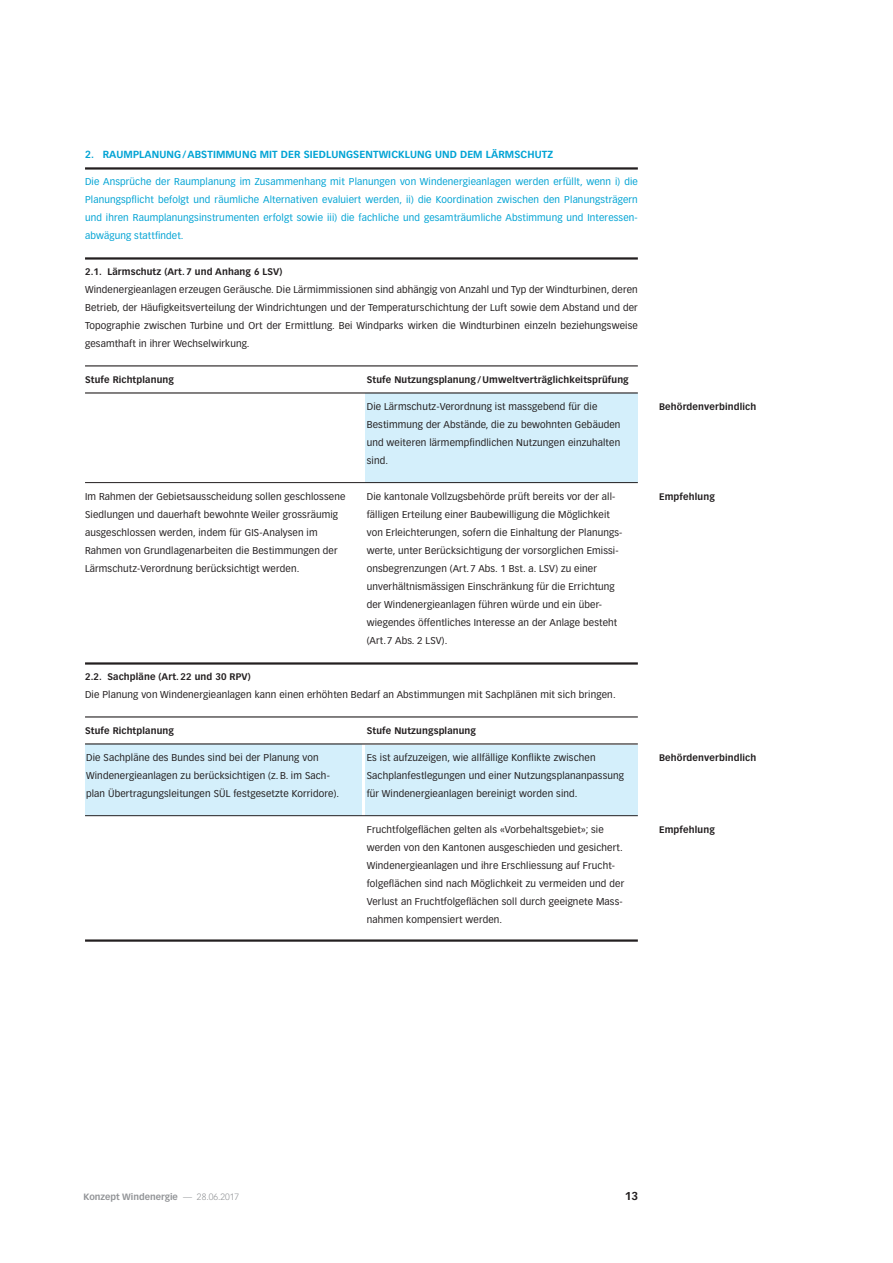
<style>
.page{position:relative;width:893px;height:1263px;background:#fff}
.page>*{position:absolute;margin:0;border:0;box-sizing:border-box;transform-origin:0 0}
.t1{font:700 11.25px "Vectora LH";color:#231f20}
.t2{font:700 10.2px "Vectora LH";letter-spacing:.01em;color:#00a3d4}
.t3{font:9.75px/18px "Vectora LH";letter-spacing:.015em;color:#231f20}
.t4{font:9.75px/18px "Vectora LH";letter-spacing:.015em;color:#00a3d4;text-align:justify}
.t5{font:700 9.3px "Vectora LH";letter-spacing:.015em;color:#231f20}
.t6{font:700 9px "Vectora LH";color:#939598}
.s1{font-weight:300}
</style>
<div class="page">
<hr style="left:85px;top:257px;width:553px;height:3px;background:#231f20">
<hr style="left:85px;top:365px;width:553px;height:1px;background:#231f20">
<hr style="left:85px;top:716px;width:553px;height:1px;background:#231f20">
<hr style="left:85px;top:939px;width:553px;height:3px;background:#231f20">
<hr style="left:85px;top:167px;width:553px;height:3px;background:#231f20">
<div style="left:366px;top:393px;width:272px;height:90px;background:#d4effb"></div>
<div style="left:85px;top:744px;width:276px;height:72px;background:#d4effb"></div>
<div style="left:366px;top:745px;width:272px;height:71px;background:#d4effb"></div>
<hr style="left:85px;top:662px;width:553px;height:3px;background:#231f20">
<hr style="left:85px;top:482px;width:553px;height:1px;background:#231f20">
<hr style="left:85px;top:815px;width:553px;height:1px;background:#231f20">
<hr style="left:85px;top:392px;width:553px;height:1px;background:#231f20">
<hr style="left:85px;top:743px;width:553px;height:1px;background:#231f20">
<p class="t2" style="left:85px;top:149px;width:55px">2. Raumplanung</p>
<p class="t2" style="left:182px;top:149px;width:19px">/Absti</p>
<p class="t2" style="left:216px;top:149px;width:27px">mmung</p>
<p class="t2" style="left:260px;top:149px;width:29px">mit der</p>
<p class="t2" style="left:304px;top:149px;width:14px">Siedlungsentwicklung</p>
<p class="t2" style="left:435px;top:149px;width:8px">und</p>
<p class="t2" style="left:460px;top:149px;width:62px">dem Lärmschutz</p>
<p class="t4" style="left:85px;top:173px;width:554px">Die Ansprüche der Raumplanung im Zusammenhang mit Planungen von Windenergieanlagen werden erfüllt, wenn i) die Planungspflicht befolgt und räumliche Alternativen evaluiert werden, ii) die Koordination zwischen den Planungsträgern und ihren Raumplanungsinstrumenten erfolgt sowie iii) die fachliche und gesamträumliche Abstimmung und Interessen&shy;abwägung stattfindet.</p>
<p class="t5" style="left:85px;top:266px;width:199px">2.1. Lärmschutz (Art. 7 und Anhang 6 LSV)</p>
<p class="t3" style="left:85px;top:281px;width:554px;text-align:justify">Windenergieanlagen erzeugen Geräusche. Die Lärmimmissionen sind abhängig von Anzahl und Typ der Windturbinen, deren Betrieb, der Häufigkeitsverteilung der Windrichtungen und der Temperaturschichtung der Luft sowie dem Abstand und der Topographie zwischen Turbine und Ort der Ermittlung. Bei Windparks wirken die Windturbinen einzeln beziehungsweise gesamthaft in ihrer Wechselwirkung.</p>
<p class="t5" style="left:85px;top:374px;width:90px">Stufe Richtplanung</p>
<p class="t3" style="left:85px;top:488px;width:262px">Im Rahmen der Gebietsausscheidung sollen geschlossene Siedlungen und dauerhaft bewohnte Weiler grossräumig ausgeschlossen werden, indem für GIS-Analysen im Rahmen von Grundlagenarbeiten die Bestimmungen der Lärmschutz-Verordnung berücksichtigt werden.</p>
<p class="t5" style="left:367px;top:374px;width:264px">Stufe Nutzungsplanung / Umweltverträglichkeitsprüfung</p>
<p class="t3" style="left:367px;top:398px;width:255px">Die Lärmschutz-Verordnung ist massgebend für die Bestimmung der Abstände, die zu bewohnten Gebäuden und weiteren lärmempfindlichen Nutzungen einzuhalten sind.</p>
<p class="t3" style="left:367px;top:488px;width:257px">Die kantonale Vollzugsbehörde prüft bereits vor der all&shy;fälligen Erteilung einer Baubewilligung die Möglichkeit von Erleichterungen, sofern die Einhaltung der Planungs&shy;werte, unter Berücksichtigung der vorsorglichen Emissi&shy;onsbegrenzungen (Art.7 Abs. 1 Bst. a. LSV) zu einer unverhältnismässigen Einschränkung für die Errichtung der Windenergieanlagen führen würde und ein über&shy;wiegendes öffentliches Interesse an der Anlage besteht (Art.7 Abs. 2 LSV).</p>
<p class="t5" style="left:85px;top:671px;width:167px">2.2. Sachpläne (Art. 22 und 30 RPV)</p>
<p class="t3" style="left:85px;top:686px;width:532px">Die Planung von Windenergieanlagen kann einen erhöhten Bedarf an Abstimmungen mit Sachplänen mit sich bringen.</p>
<p class="t5" style="left:85px;top:725px;width:90px">Stufe Richtplanung</p>
<p class="t3" style="left:86px;top:749px;width:255px">Die Sachpläne des Bundes sind bei der Planung von<br>Windenergieanlagen zu berücksichtigen (z. B. im Sach&shy;plan Übertragungsleitungen SÜL festgesetzte Korridore).</p>
<p class="t5" style="left:367px;top:725px;width:111px">Stufe Nutzungsplanung</p>
<p class="t3" style="left:367px;top:749px;width:259px">Es ist aufzuzeigen, wie allfällige Konflikte zwischen<br>Sachplanfestlegungen und einer Nutzungsplananpassung für Windenergieanlagen bereinigt worden sind.</p>
<p class="t3" style="left:367px;top:821px;width:259px">Fruchtfolgeflächen gelten als «Vorbehaltsgebiet»; sie werden von den Kantonen ausgeschieden und gesichert.<br>Windenergieanlagen und ihre Erschliessung auf Frucht&shy;folgeflächen sind nach Möglichkeit zu vermeiden und der Verlust an Fruchtfolgeflächen soll durch geeignete Mass&shy;nahmen kompensiert werden.</p>
<p class="t5" style="left:659px;top:401px;width:99px">Behördenverbindlich</p>
<p class="t5" style="left:659px;top:491px;width:57px">Empfehlung</p>
<p class="t5" style="left:659px;top:752px;width:99px">Behördenverbindlich</p>
<p class="t5" style="left:659px;top:824px;width:57px">Empfehlung</p>
<p class="t6" style="left:84px;top:1192px;width:157px">Konzept Windenergie <span class="s1">— 28.06.2017</span></p>
<p class="t1" style="left:625px;top:1190px;width:15px">13</p>
</div>
